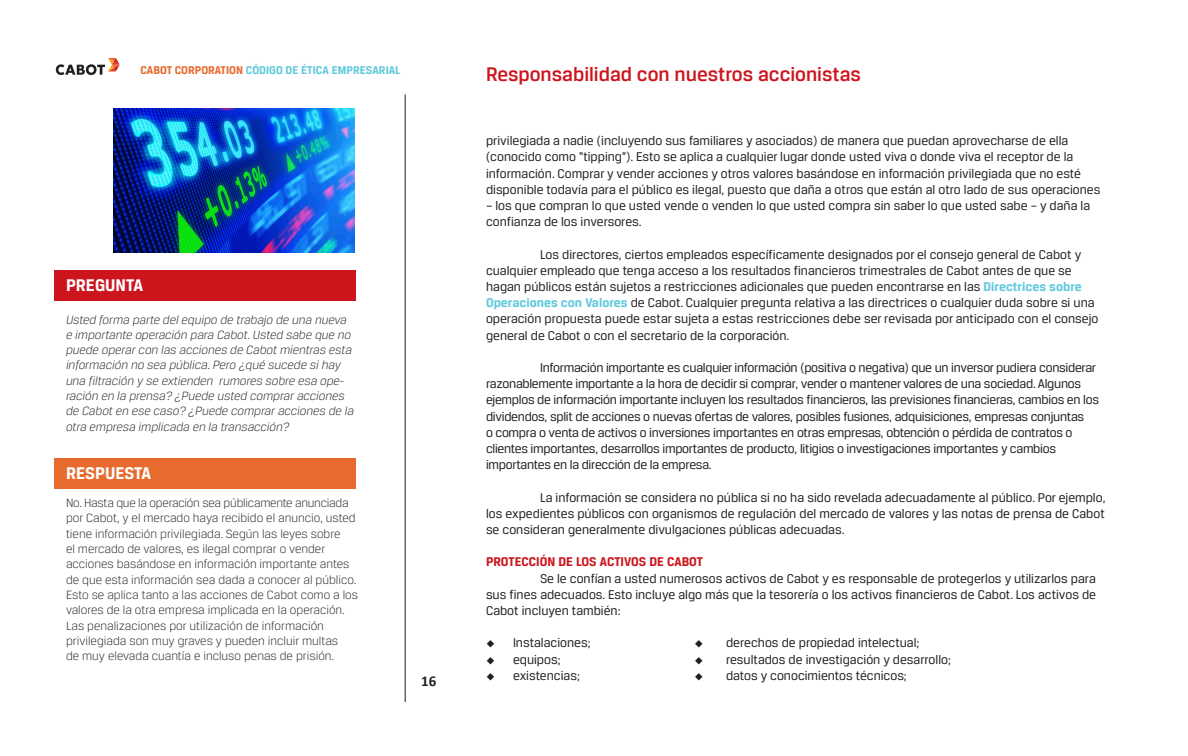
<style>
.page{position:relative;width:1188px;height:756px;background:#fff}
.page>*{position:absolute;margin:0;border:0;box-sizing:border-box;transform-origin:0 0}
.t1{font:500 21px "Breuer Text";color:#cd151d}
.t2{font:700 18px "Breuer Text";color:#fff}
.t3{font:700 15px "Calibri";color:#231f20}
.t4{font:13.5px/16.2px "Breuer Text";color:#231f20}
.t5{font:13.5px/16.2px "Breuer Text";letter-spacing:-.02em;color:#231f20}
.t6{font:700 13.5px "Breuer Text";color:#cd151d}
.t7{font:300 12.75px/15.3px "Breuer Text";color:#231f20}
.t8{font:italic 300 12.75px/15.3px "Breuer Text";color:#231f20}
.t9{font:700 12px "Breuer Text";color:#61cadd}
.s1{color:#e76a2e}
.s2{font-weight:700;color:#61cadd}
</style>
<div class="page">
<hr style="left:405px;top:94px;width:1px;height:608px;background:#231f20">
<svg style="left:56px;top:58px;width:64px;height:17px"></svg>
<div style="left:54px;top:270px;width:302px;height:30px;background:#cd151d"></div>
<div style="left:54px;top:458px;width:302px;height:31px;background:#e76a2e"></div>
<img style="left:114px;top:109px;width:241px;height:144px">
<p class="t9" style="left:140px;top:63px;width:261px"><span class="s1">CABOT CORPORATION</span> CÓDIGO DE ÉTICA EMPRESARIAL</p>
<p class="t1" style="left:486px;top:62px;width:376px">Responsabilidad con nuestros accionistas</p>
<p class="t2" style="left:66px;top:275px;width:79px">PREGUNTA</p>
<p class="t8" style="left:66px;top:312px;width:289px">Usted forma parte del equipo de trabajo de una nueva e importante operación para Cabot. Usted sabe que no puede operar con las acciones de Cabot mientras esta información no sea pública. Pero ¿qué sucede si hay una filtración y se extienden rumores sobre esa ope&shy;ración en la prensa? ¿Puede usted comprar acciones de Cabot en ese caso? ¿Puede comprar acciones de la otra empresa implicada en la transacción?</p>
<p class="t2" style="left:66px;top:463px;width:87px">RESPUESTA</p>
<p class="t7" style="left:66px;top:495px;width:294px">No. Hasta que la operación sea públicamente anunciada por Cabot, y el mercado haya recibido el anuncio, usted tiene información privilegiada. Según las leyes sobre<br>el mercado de valores, es ilegal comprar o vender acciones basándose en información importante antes de que esta información sea dada a conocer al público.<br>Esto se aplica tanto a las acciones de Cabot como a los valores de la otra empresa implicada en la operación.<br>Las penalizaciones por utilización de información</p>
<p class="t7" style="left:66px;top:633px;width:274px">privilegiada son muy graves y pueden incluir multas</p>
<p class="t7" style="left:66px;top:648px;width:270px">de muy elevada cuantía e incluso penas de prisión.</p>
<p class="t3" style="left:421px;top:672px;width:17px">16</p>
<p class="t4" style="left:486px;top:132px;width:616px">privilegiada a nadie (incluyendo sus familiares y asociados) de manera que puedan aprovecharse de ella (conocido como “tipping”). Esto se aplica a cualquier lugar donde usted viva o donde viva el receptor de la información. Comprar y vender acciones y otros valores basándose en información privilegiada que no esté disponible todavía para el público es ilegal, puesto que daña a otros que están al otro lado de sus operaciones</p>
<p class="t4" style="left:486px;top:197px;width:606px">– los que compran lo que usted vende o venden lo que usted compra sin saber lo que usted sabe – y daña la confianza de los inversores.</p>
<p class="t4" style="left:486px;top:246px;width:614px;text-indent:54px">Los directores, ciertos empleados específicamente designados por el consejo general de Cabot y cualquier empleado que tenga acceso a los resultados financieros trimestrales de Cabot antes de que se hagan públicos están sujetos a restricciones adicionales que pueden encontrarse en las <span class="s2">Directrices sobre Operaciones con Valores</span> de Cabot. Cualquier pregunta relativa a las directrices o cualquier duda sobre si una operación propuesta puede estar sujeta a estas restricciones debe ser revisada por anticipado con el consejo general de Cabot o con el secretario de la corporación.</p>
<p class="t5" style="left:486px;top:359px;width:615px;text-indent:54px">Información importante es cualquier información (positiva o negativa) que un inversor pudiera considerar razonablemente importante a la hora de decidir si comprar, vender o mantener valores de una sociedad. Algunos ejemplos de información importante incluyen los resultados financieros, las previsiones financieras, cambios en los dividendos, split de acciones o nuevas ofertas de valores, posibles fusiones, adquisiciones, empresas conjuntas</p>
<p class="t5" style="left:486px;top:424px;width:588px">o compra o venta de activos o inversiones importantes en otras empresas, obtención o pérdida de contratos o</p>
<p class="t5" style="left:486px;top:440px;width:572px">clientes importantes, desarrollos importantes de producto, litigios o investigaciones importantes y cambios</p>
<p class="t5" style="left:486px;top:456px;width:227px">importantes en la dirección de la empresa.</p>
<p class="t4" style="left:486px;top:489px;width:621px;text-align:justify;text-indent:54px">La información se considera no pública si no ha sido revelada adecuadamente al público. Por ejemplo, los expedientes públicos con organismos de regulación del mercado de valores y las notas de prensa de Cabot se consideran generalmente divulgaciones públicas adecuadas.</p>
<p class="t6" style="left:486px;top:554px;width:218px">PROTECCIÓN DE LOS ACTIVOS DE CABOT</p>
<p class="t4" style="left:486px;top:570px;width:612px;text-align:justify;text-indent:54px">Se le confían a usted numerosos activos de Cabot y es responsable de protegerlos y utilizarlos para sus fines adecuados. Esto incluye algo más que la tesorería o los activos financieros de Cabot. Los activos de Cabot incluyen también:</p>
<p class="t4" style="left:486px;top:635px;width:106px">◆ Instalaciones;</p>
<p class="t4" style="left:694px;top:635px;width:226px">◆ derechos de propiedad intelectual;</p>
<p class="t4" style="left:486px;top:651px;width:76px">◆ equipos;</p>
<p class="t4" style="left:694px;top:651px;width:258px">◆ resultados de investigación y desarrollo;</p>
<p class="t4" style="left:486px;top:667px;width:95px">◆ existencias;</p>
<p class="t4" style="left:694px;top:667px;width:214px">◆ datos y conocimientos técnicos;</p>
</div>
